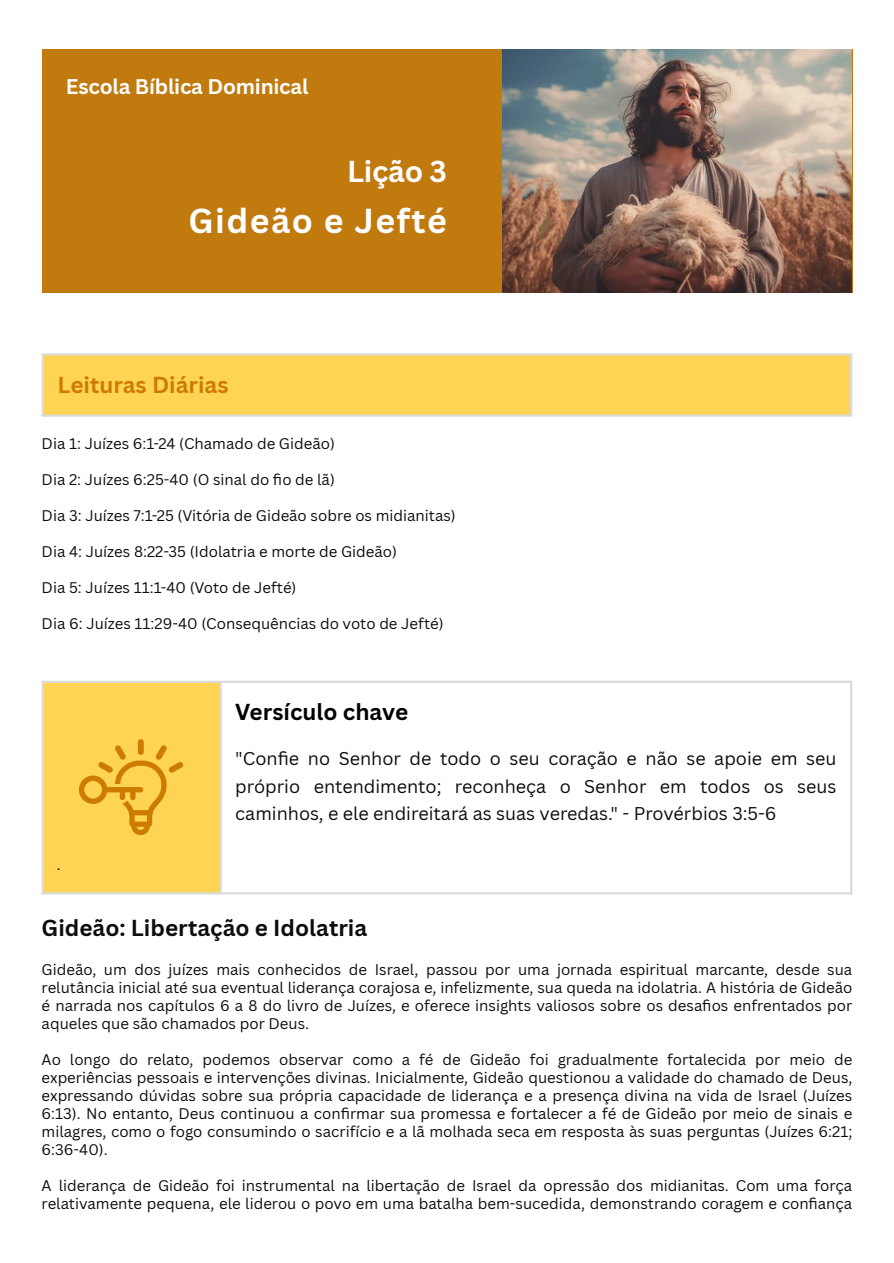
<style>
.page{position:relative;width:894px;height:1263px;background:#fff}
.page>*{position:absolute;margin:0;border:0;box-sizing:border-box;transform-origin:0 0}
.t1{font:700 33.75px "Canva Sans";letter-spacing:.045em;color:#fff}
.t2{font:700 29.4px "Canva Sans";letter-spacing:-.01em;color:#fff}
.t3{font:700 22.5px "Canva Sans";color:#0d0d0d}
.t4{font:700 22.5px "Canva Sans";color:#cd7c00}
.t5{font:700 22.5px "Canva Sans";color:#000}
.t6{font:700 20.7px "Canva Sans";letter-spacing:-.01em;color:#fff}
.t7{font:18px/27.6px "Canva Sans";color:#0d0d0d;text-align:justify}
.t8{font:15px/18px "Canva Sans";color:#0d0d0d;text-align:justify}
.t9{font:italic 14.7px "Canva Sans";color:#000}
</style>
<div class="page">
<div style="left:42px;top:50px;width:810px;height:242px;background:#c17a0e"></div>
<img style="left:502px;top:50px;width:349px;height:242px">
<div style="left:42px;top:354px;width:809px;height:62px;background:#ffd455"></div>
<hr style="left:42px;top:356px;width:2px;height:58px;background:#dbdbdb">
<hr style="left:849px;top:356px;width:3px;height:58px;background:#dbdbdb">
<hr style="left:42px;top:353px;width:810px;height:3px;background:#dbdbdb">
<hr style="left:42px;top:414px;width:810px;height:3px;background:#dbdbdb">
<div style="left:42px;top:681px;width:179px;height:213px;background:#ffd455"></div>
<svg style="left:79px;top:739px;width:104px;height:96px"></svg>
<hr style="left:42px;top:683px;width:2px;height:209px;background:#dbdbdb">
<hr style="left:219px;top:683px;width:3px;height:209px;background:#dbdbdb">
<hr style="left:849px;top:683px;width:3px;height:209px;background:#dbdbdb">
<hr style="left:42px;top:681px;width:810px;height:2px;background:#dbdbdb">
<hr style="left:42px;top:892px;width:810px;height:2px;background:#dbdbdb">
<p class="t6" style="left:66px;top:72px;width:244px">Escola Bíblica Dominical</p>
<p class="t2" style="left:347px;top:151px;width:101px">Lição 3</p>
<p class="t1" style="left:188px;top:197px;width:260px">Gideão e Jefté</p>
<p class="t4" style="left:57px;top:369px;width:173px">Leituras Diárias</p>
<h3 class="t8" style="left:42px;top:434px;width:294px">Dia 1: Juízes 6:1-24 (Chamado de Gideão)</h3>
<h3 class="t8" style="left:42px;top:470px;width:294px">Dia 2: Juízes 6:25-40 (O sinal do fio de lã)</h3>
<h3 class="t8" style="left:42px;top:506px;width:415px">Dia 3: Juízes 7:1-25 (Vitória de Gideão sobre os midianitas)</h3>
<h3 class="t8" style="left:42px;top:542px;width:357px">Dia 4: Juízes 8:22-35 (Idolatria e morte de Gideão)</h3>
<h3 class="t8" style="left:42px;top:578px;width:256px">Dia 5: Juízes 11:1-40 (Voto de Jefté)</h3>
<h3 class="t8" style="left:42px;top:614px;width:403px">Dia 6: Juízes 11:29-40 (Consequências do voto de Jefté)</h3>
<p class="t9" style="left:57px;top:854px;width:5px">.</p>
<h1 class="t5" style="left:235px;top:696px;width:174px">Versículo chave</h1>
<p class="t7" style="left:235px;top:744px;width:602px">"Confie no Senhor de todo o seu coração e não se apoie em seu próprio entendimento; reconheça o Senhor em todos os seus caminhos, e ele endireitará as suas veredas." - Provérbios 3:5-6</p>
<h1 class="t3" style="left:42px;top:912px;width:327px">Gideão: Libertação e Idolatria</h1>
<h3 class="t8" style="left:42px;top:961px;width:811px">Gideão, um dos juízes mais conhecidos de Israel, passou por uma jornada espiritual marcante, desde sua relutância inicial até sua eventual liderança corajosa e, infelizmente, sua queda na idolatria. A história de Gideão é narrada nos capítulos 6 a 8 do livro de Juízes, e oferece insights valiosos sobre os desafi os enfrentados por aqueles que são chamados por Deus.</h3>
<h3 class="t8" style="left:42px;top:1051px;width:811px">Ao longo do relato, podemos observar como a fé de Gideão foi gradualmente fortalecida por meio de experiências pessoais e intervenções divinas. Inicialmente, Gideão questionou a validade do chamado de Deus, expressando dúvidas sobre sua própria capacidade de liderança e a presença divina na vida de Israel (Juízes 6:13). No entanto, Deus continuou a confi rmar sua promessa e fortalecer a fé de Gideão por meio de sinais e milagres, como o fogo consumindo o sacrifício e a lã molhada seca em resposta às suas perguntas (Juízes 6:21; 6:36-40).</h3>
<h3 class="t8" style="left:42px;top:1177px;width:811px">A liderança de Gideão foi instrumental na libertação de Israel da opressão dos midianitas. Com uma força relativamente pequena, ele liderou o povo em uma batalha bem-sucedida, demonstrando coragem e confiança</h3>
</div>
